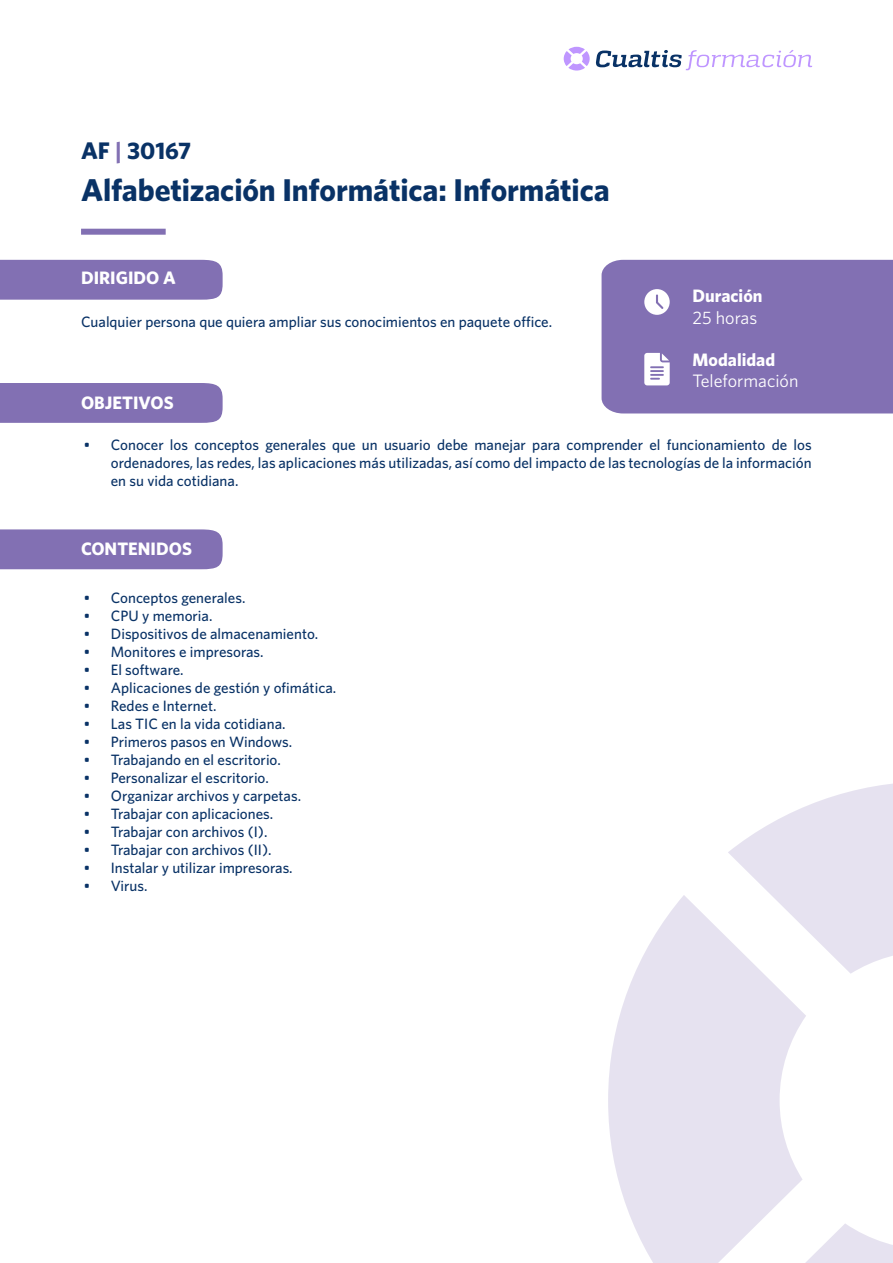
<style>
.page{position:relative;width:893px;height:1263px;background:#fff}
.page>*{position:absolute;margin:0;border:0;box-sizing:border-box;transform-origin:0 0}
.t1{font:700 31.5px "Whitney";letter-spacing:-.005em;color:#093266}
.t2{font:700 24px "Whitney";letter-spacing:-.005em;color:#093266}
.t3{font:700 18px "Whitney";color:#fff}
.t4{font:18px "Whitney";color:#fff}
.t5{font:500 15px/18px "Whitney";color:#093266;text-align:justify}
.s1{color:#8270b3}
</style>
<div class="page">
<svg style="left:728px;top:783px;width:165px;height:191px"></svg>
<svg style="left:806px;top:1224px;width:87px;height:39px"></svg>
<svg style="left:608px;top:895px;width:198px;height:368px;fill:#e6e2f0"></svg>
<div style="left:81px;top:229px;width:85px;height:6px;background:#8270b3"></div>
<div style="left:0;top:260px;width:223px;height:40px;background:#8270b3"></div>
<div style="left:0;top:383px;width:223px;height:40px;background:#8270b3"></div>
<div style="left:0;top:529px;width:223px;height:40px;background:#8270b3"></div>
<div style="left:602px;top:260px;width:291px;height:153px;background:#8270b3"></div>
<svg style="left:564px;top:47px;width:248px;height:24px"></svg>
<h2 class="t2" style="left:81px;top:136px;width:111px">AF <span class="s1">|</span> 30167</h2>
<h1 class="t1" style="left:81px;top:171px;width:530px">Alfabetización Informática: Informática</h1>
<p class="t3" style="left:81px;top:267px;width:96px">DIRIGIDO A</p>
<p class="t5" style="left:81px;top:312px;width:473px">Cualquier persona que quiera ampliar sus conocimientos en paquete office.</p>
<p class="t3" style="left:81px;top:391px;width:94px">OBJETIVOS</p>
<p class="t3" style="left:693px;top:285px;width:71px">Duración</p>
<p class="t4" style="left:693px;top:307px;width:66px">25 horas</p>
<p class="t3" style="left:693px;top:349px;width:84px">Modalidad</p>
<p class="t4" style="left:693px;top:371px;width:107px">Teleformación</p>
<p class="t5" style="left:111px;top:435px;width:702px;text-indent:-27px">• Conocer los conceptos generales que un usuario debe manejar para comprender el funcionamiento de los ordenadores, las redes, las aplicaciones más utilizadas, así como del impacto de las tecnologías de la información en su vida cotidiana.</p>
<p class="t3" style="left:81px;top:538px;width:112px">CONTENIDOS</p>
<p class="t5" style="left:84px;top:589px;width:163px">• Conceptos generales.</p>
<p class="t5" style="left:84px;top:607px;width:130px">• CPU y memoria.</p>
<p class="t5" style="left:84px;top:625px;width:236px">• Dispositivos de almacenamiento.</p>
<p class="t5" style="left:84px;top:643px;width:181px">• Monitores e impresoras.</p>
<p class="t5" style="left:84px;top:661px;width:101px">• El software.</p>
<p class="t5" style="left:84px;top:679px;width:254px">• Aplicaciones de gestión y ofimática.</p>
<p class="t5" style="left:84px;top:697px;width:134px">• Redes e Internet.</p>
<p class="t5" style="left:84px;top:715px;width:203px">• Las TIC en la vida cotidiana.</p>
<p class="t5" style="left:84px;top:733px;width:210px">• Primeros pasos en Windows.</p>
<p class="t5" style="left:84px;top:751px;width:198px">• Trabajando en el escritorio.</p>
<p class="t5" style="left:84px;top:769px;width:186px">• Personalizar el escritorio.</p>
<p class="t5" style="left:84px;top:787px;width:219px">• Organizar archivos y carpetas.</p>
<p class="t5" style="left:84px;top:805px;width:191px">• Trabajar con aplicaciones.</p>
<p class="t5" style="left:84px;top:823px;width:185px">• Trabajar con archivos (I).</p>
<p class="t5" style="left:84px;top:841px;width:189px">• Trabajar con archivos (II).</p>
<p class="t5" style="left:84px;top:859px;width:210px">• Instalar y utilizar impresoras.</p>
<p class="t5" style="left:84px;top:877px;width:65px">• Virus.</p>
</div>
